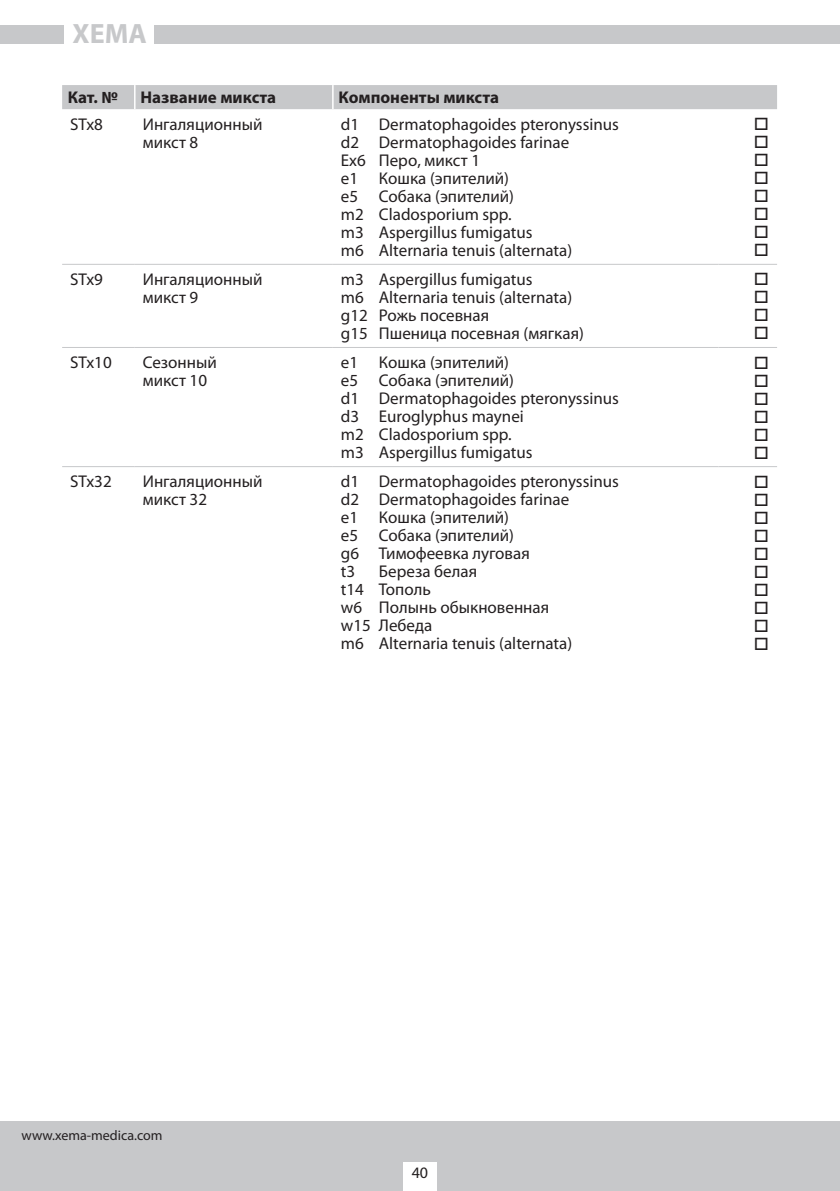
<style>
.page{position:relative;width:840px;height:1191px;background:#fff}
.page>*{position:absolute;margin:0;border:0;box-sizing:border-box;transform-origin:0 0}
.t1{font:700 28px "Myriad Pro";color:#c7c8ca}
.текст_в_таблицах{font:17px "Myriad Pro";color:#231f20}
.шапка_таблицы{font:700 17px "Myriad Pro";color:#231f20}
.t2{font:16px "Myriad Pro";color:#231f20}
.t3{font:14px "Myriad Pro";color:#231f20}
</style>
<div class="page">
<div style="left:0;top:25px;width:63px;height:18px;background:#c7c8ca"></div>
<div style="left:0;top:1121px;width:839px;height:70px;background:#c7c8ca"></div>
<div style="left:154px;top:25px;width:685px;height:18px;background:#c7c8ca"></div>
<div style="left:403px;top:1162px;width:34px;height:29px;background:#fff"></div>
<hr style="left:62px;top:264px;width:73px;height:1px;background:#c7c8ca">
<hr style="left:135px;top:264px;width:198px;height:1px;background:#c7c8ca">
<hr style="left:333px;top:264px;width:385px;height:1px;background:#c7c8ca">
<hr style="left:718px;top:264px;width:58px;height:1px;background:#c7c8ca">
<hr style="left:62px;top:347px;width:73px;height:1px;background:#c7c8ca">
<hr style="left:135px;top:347px;width:198px;height:1px;background:#c7c8ca">
<hr style="left:333px;top:347px;width:385px;height:1px;background:#c7c8ca">
<hr style="left:718px;top:347px;width:58px;height:1px;background:#c7c8ca">
<hr style="left:62px;top:466px;width:73px;height:1px;background:#c7c8ca">
<hr style="left:135px;top:466px;width:198px;height:1px;background:#c7c8ca">
<hr style="left:333px;top:466px;width:385px;height:1px;background:#c7c8ca">
<hr style="left:718px;top:466px;width:58px;height:1px;background:#c7c8ca">
<div style="left:62px;top:85px;width:714px;height:24px;background:#c7c8ca"></div>
<h1 class="t1" style="left:73px;top:16px;width:76px">ХЕМА</h1>
<p class="шапка_таблицы" style="left:68px;top:87px;width:52px">Кат. №</p>
<p class="шапка_таблицы" style="left:140px;top:87px;width:137px">Название микста</p>
<p class="шапка_таблицы" style="left:338px;top:87px;width:162px">Компоненты микста</p>
<p class="текст_в_таблицах" style="left:70px;top:114px;width:34px">STx8</p>
<p class="текст_в_таблицах" style="left:143px;top:114px;width:121px">Ингаляционный</p>
<p class="текст_в_таблицах" style="left:143px;top:132px;width:57px">микст 8</p>
<p class="текст_в_таблицах" style="left:341px;top:114px;width:279px">d1 Dermatophagoides pteronyssinus</p>
<p class="текст_в_таблицах" style="left:341px;top:132px;width:230px">d2 Dermatophagoides farinae</p>
<p class="текст_в_таблицах" style="left:341px;top:150px;width:141px">Ex6 Перо, микст 1</p>
<p class="текст_в_таблицах" style="left:341px;top:168px;width:169px">e1 Кошка (эпителий)</p>
<p class="текст_в_таблицах" style="left:341px;top:186px;width:175px">e5 Собака (эпителий)</p>
<p class="текст_в_таблицах" style="left:341px;top:204px;width:172px">m2 Cladosporium spp.</p>
<p class="текст_в_таблицах" style="left:341px;top:222px;width:193px">m3 Aspergillus fumigatus</p>
<p class="текст_в_таблицах" style="left:341px;top:240px;width:233px">m6 Alternaria tenuis (alternata)</p>
<p class="текст_в_таблицах" style="left:70px;top:269px;width:34px">STx9</p>
<p class="текст_в_таблицах" style="left:143px;top:269px;width:121px">Ингаляционный</p>
<p class="текст_в_таблицах" style="left:143px;top:287px;width:57px">микст 9</p>
<p class="текст_в_таблицах" style="left:341px;top:269px;width:193px">m3 Aspergillus fumigatus</p>
<p class="текст_в_таблицах" style="left:341px;top:287px;width:233px">m6 Alternaria tenuis (alternata)</p>
<p class="текст_в_таблицах" style="left:341px;top:305px;width:150px">g12 Рожь посевная</p>
<p class="текст_в_таблицах" style="left:341px;top:323px;width:244px">g15 Пшеница посевная (мягкая)</p>
<p class="текст_в_таблицах" style="left:70px;top:352px;width:43px">STx10</p>
<p class="текст_в_таблицах" style="left:143px;top:352px;width:76px">Сезонный</p>
<p class="текст_в_таблицах" style="left:143px;top:370px;width:66px">микст 10</p>
<p class="текст_в_таблицах" style="left:341px;top:352px;width:169px">e1 Кошка (эпителий)</p>
<p class="текст_в_таблицах" style="left:341px;top:370px;width:175px">e5 Собака (эпителий)</p>
<p class="текст_в_таблицах" style="left:341px;top:388px;width:279px">d1 Dermatophagoides pteronyssinus</p>
<p class="текст_в_таблицах" style="left:341px;top:406px;width:184px">d3 Euroglyphus maynei</p>
<p class="текст_в_таблицах" style="left:341px;top:424px;width:172px">m2 Cladosporium spp.</p>
<p class="текст_в_таблицах" style="left:341px;top:442px;width:193px">m3 Aspergillus fumigatus</p>
<p class="текст_в_таблицах" style="left:70px;top:471px;width:43px">STx32</p>
<p class="текст_в_таблицах" style="left:143px;top:471px;width:121px">Ингаляционный</p>
<p class="текст_в_таблицах" style="left:143px;top:489px;width:66px">микст 32</p>
<p class="текст_в_таблицах" style="left:341px;top:471px;width:279px">d1 Dermatophagoides pteronyssinus</p>
<p class="текст_в_таблицах" style="left:341px;top:489px;width:230px">d2 Dermatophagoides farinae</p>
<p class="текст_в_таблицах" style="left:341px;top:507px;width:169px">e1 Кошка (эпителий)</p>
<p class="текст_в_таблицах" style="left:341px;top:525px;width:175px">e5 Собака (эпителий)</p>
<p class="текст_в_таблицах" style="left:341px;top:543px;width:190px">g6 Тимофеевка луговая</p>
<p class="текст_в_таблицах" style="left:341px;top:561px;width:16px">t3</p>
<p class="текст_в_таблицах" style="left:378px;top:561px;width:100px">Береза белая</p>
<p class="текст_в_таблицах" style="left:341px;top:579px;width:91px">t14 Тополь</p>
<p class="текст_в_таблицах" style="left:341px;top:597px;width:210px">w6 Полынь обыкновенная</p>
<p class="текст_в_таблицах" style="left:341px;top:615px;width:93px">w15 Лебеда</p>
<p class="текст_в_таблицах" style="left:341px;top:633px;width:233px">m6 Alternaria tenuis (alternata)</p>
<p class="t3" style="left:22px;top:1126px;width:142px">www.xema-medica.com</p>
<p class="t2" style="left:411px;top:1163px;width:18px">40</p>
</div>
